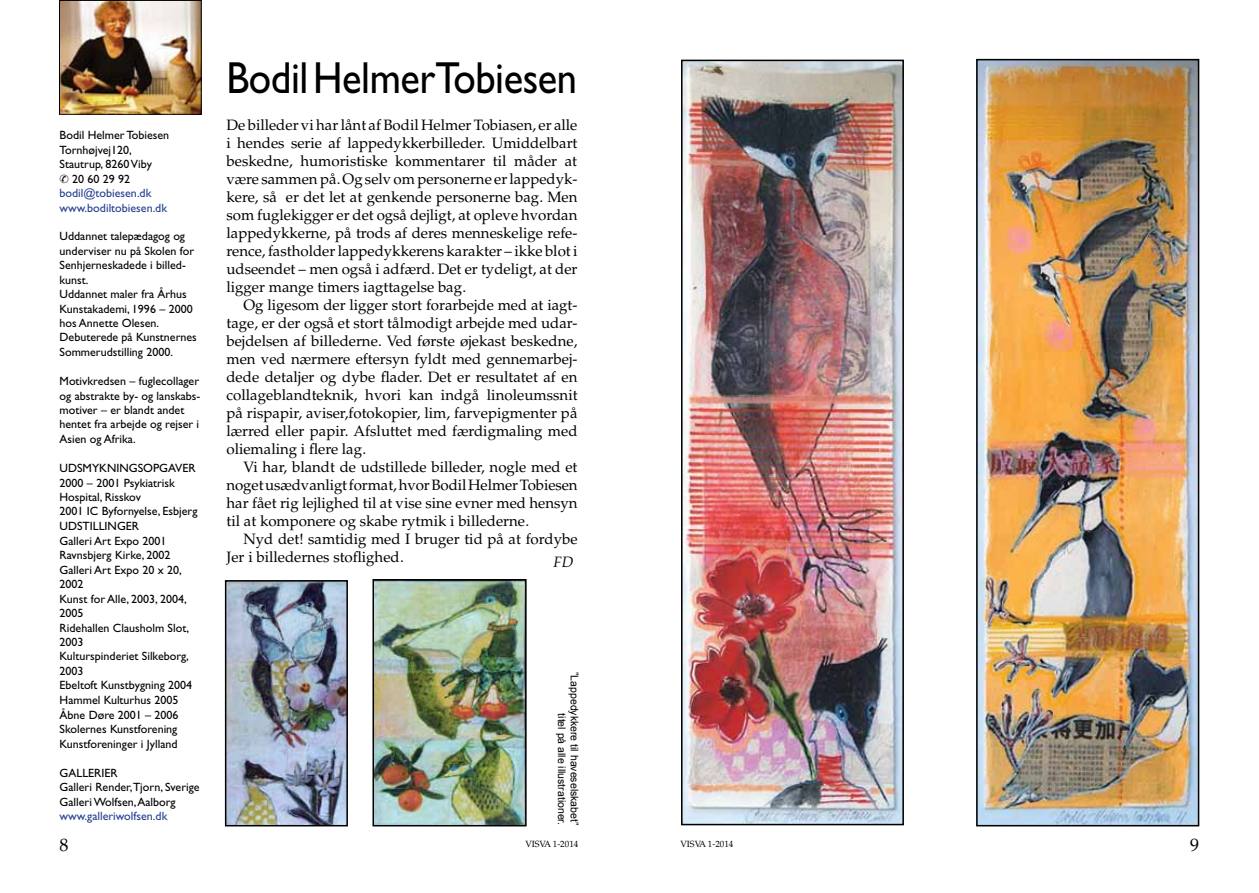
<style>
.page{position:relative;width:1259px;height:893px;background:#fff}
.page>*{position:absolute;margin:0;border:0;box-sizing:border-box;transform-origin:0 0}
.t1{font:45px "Gill Sans";letter-spacing:-.01em;color:#000;scale:.9 1}
.t2{font:18px "Palm Springs";color:#000}
.t3{font:15px/18px "Palm Springs";color:#000;text-align:justify}
.t4{font:italic 15px "Palm Springs";color:#000}
.t5{font:12px/14.5px "Gill Sans";color:#000}
.t6{font:12px/14.4px "Gill Sans";color:#24408f}
.t7{font:10.5px/12.6px "Arial";color:#000;text-align:right}
.t8{font:9px "Palm Springs";color:#000}
</style>
<div class="page">
<img style="left:979px;top:62px;width:217px;height:761px">
<div style="left:976px;top:59px;width:223px;height:767px;border:2px solid #000"></div>
<img style="left:684px;top:63px;width:217px;height:759px">
<div style="left:681px;top:60px;width:223px;height:765px;border:2px solid #000"></div>
<img style="left:228px;top:583px;width:117px;height:240px">
<div style="left:225px;top:580px;width:123px;height:246px;border:2px solid #000"></div>
<img style="left:375px;top:582px;width:148px;height:241px">
<div style="left:372px;top:579px;width:154px;height:247px;border:2px solid #000"></div>
<img style="left:61px;top:2px;width:139px;height:111px">
<div style="left:59px;top:0;width:143px;height:115px;border:1px solid #000"></div>
<p class="t5" style="left:60px;top:128px;width:111px">Bodil Helmer Tobiesen</p>
<p class="t5" style="left:60px;top:142px;width:74px">Tornhøjvej120,</p>
<p class="t5" style="left:60px;top:157px;width:94px">Stautrup, 8260 Viby</p>
<p class="t5" style="left:72px;top:171px;width:60px">20 60 29 92</p>
<p class="t6" style="left:59px;top:186px;width:109px">bodil@tobiesen.dk www.bodiltobiesen.dk</p>
<p class="t5" style="left:60px;top:229px;width:139px">Uddannet talepædagog og underviser nu på Skolen for<br>Senhjerneskadede i billed&shy;kunst.<br>Uddannet maler fra Århus<br>Kunstakademi, 1996 – 2000 hos Annette Olesen.<br>Debuterede på Kunstnernes<br>Sommerudstilling 2000.</p>
<p class="t5" style="left:60px;top:374px;width:142px">Motivkredsen – fuglecollager og abstrakte by- og lanskabs&shy;motiver – er blandt andet hentet fra arbejde og rejser i<br>Asien og Afrika.</p>
<p class="t5" style="left:60px;top:461px;width:139px">UDSMYKNINGSOPGAVER<br>2000 – 2001 Psykiatrisk<br>Hospital, Risskov<br>2001 IC Byfornyelse, Esbjerg<br>UDSTILLINGER<br>Galleri Art Expo 2001<br>Ravnsbjerg Kirke, 2002<br>Galleri Art Expo 20 x 20,<br>2002<br>Kunst for Alle, 2003, 2004,<br>2005<br>Ridehallen Clausholm Slot,<br>2003<br>Kulturspinderiet Silkeborg,<br>2003<br>Ebeltoft Kunstbygning 2004<br>Hammel Kulturhus 2005<br>Åbne Døre 2001 – 2006<br>Skolernes Kunstforening<br>Kunstforeninger i Jylland</p>
<p class="t5" style="left:60px;top:765px;width:141px">GALLERIER<br>Galleri Render,Tjorn, Sverige<br>Galleri Wolfsen, Aalborg</p>
<p class="t6" style="left:59px;top:809px;width:109px">www.galleriwolfsen.dk</p>
<h1 class="t1" style="left:226px;top:52px;width:391px">Bodil Helmer Tobiesen</h1>
<p class="t3" style="left:226px;top:116px;width:352px">De billeder vi har lånt af Bodil Helmer Tobiasen, er alle i hendes serie af lappedykkerbilleder. Umiddelbart beskedne, humoristiske kommentarer til måder at være sammen på. Og selv om personerne er lappedyk&shy;kere, så er det let at genkende personerne bag. Men som fuglekigger er det også dejligt, at opleve hvordan lappedykkerne, på trods af deres menneskelige refe&shy;rence, fastholder lappedykkerens karakter – ikke blot i udseendet – men også i adfærd. Det er tydeligt, at der ligger mange timers iagttagelse bag.</p>
<p class="t3" style="left:226px;top:296px;width:353px;text-indent:17px">Og ligesom der ligger stort forarbejde med at iagt&shy;tage, er der også et stort tålmodigt arbejde med udar&shy;bejdelsen af billederne. Ved første øjekast beskedne, men ved nærmere eftersyn fyldt med gennemarbej&shy;dede detaljer og dybe flader. Det er resultatet af en collageblandteknik, hvori kan indgå linoleumssnit på rispapir, aviser,fotokopier, lim, farvepigmenter på lærred eller papir. Afsluttet med færdigmaling med oliemaling i flere lag.</p>
<p class="t3" style="left:226px;top:458px;width:353px;text-indent:17px">Vi har, blandt de udstillede billeder, nogle med et noget usædvanligt format, hvor Bodil Helmer Tobiesen har fået rig lejlighed til at vise sine evner med hensyn til at komponere og skabe rytmik i billederne.</p>
<p class="t3" style="left:226px;top:530px;width:352px;text-indent:17px">Nyd det! samtidig med I bruger tid på at fordybe<br>Jer i billedernes stoflighed.</p>
<p class="t4" style="left:553px;top:553px;width:22px">FD</p>
<p class="t7" style="left:580px;top:672px;width:155px;rotate:90deg">”Lappedykkere til haveselskabet” titel på alle illustrationer.</p>
<p class="t2" style="left:60px;top:834px;width:10px">8</p>
<p class="t8" style="left:525px;top:839px;width:54px">VISVA 1-2014</p>
<p class="t8" style="left:680px;top:839px;width:54px">VISVA 1-2014</p>
<p class="t2" style="left:1190px;top:834px;width:10px">9</p>
</div>
